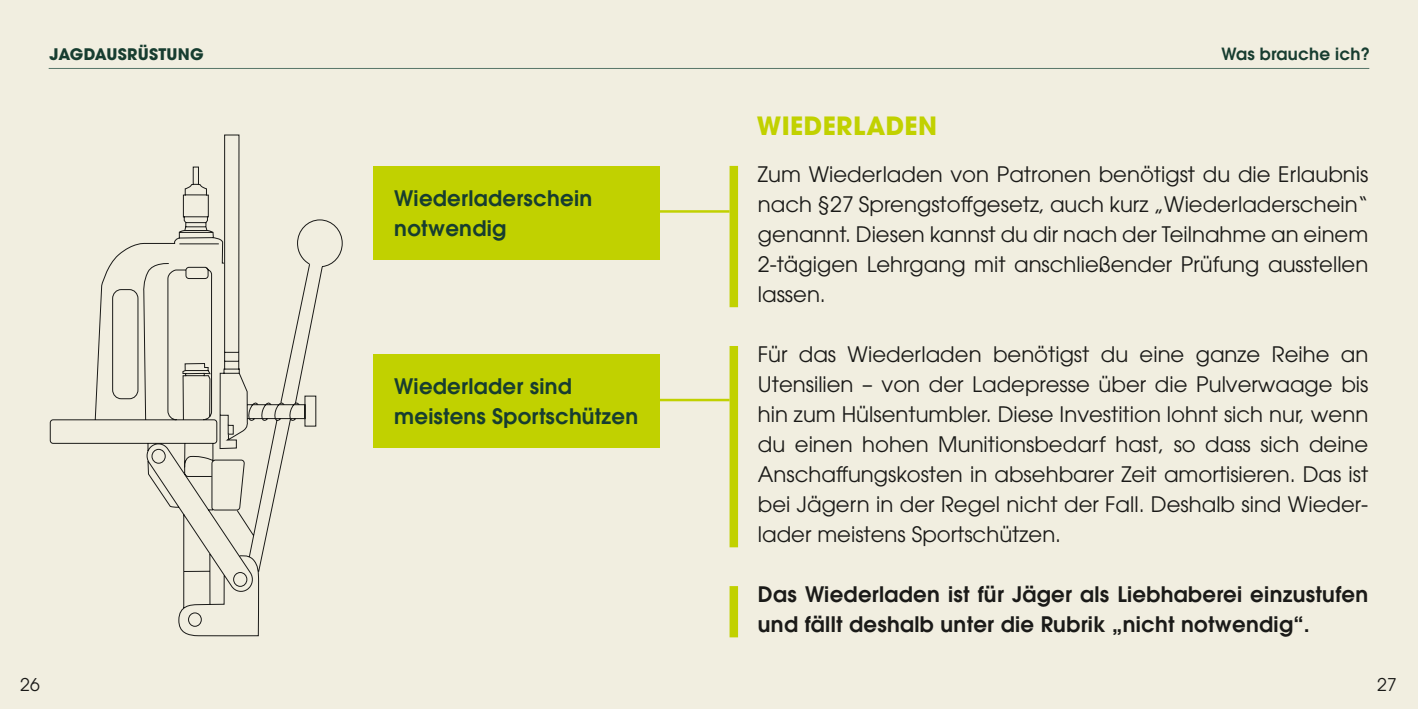
<style>
.page{position:relative;width:1418px;height:709px;background:#fff}
.page>*{position:absolute;margin:0;border:0;box-sizing:border-box;transform-origin:0 0}
.Unterkapitel_Headlin{font:700 25px "ITC Avant Gardefor FRA";letter-spacing:.015em;color:#c1d100}
.Fließtext_mit_Absatz{font:21.25px/30px "ITC Avant Gardefor FRA";color:#1a1a18;text-align:justify}
.Fließtext_mit_Absatz-2{font:600 21.25px/30px "ITC Avant Gardefor FRA";letter-spacing:.015em;color:#1a1a18}
.Textaushänger{font:600 21.25px/30px "ITC Avant Gardefor FRA";letter-spacing:.015em;color:#173d30}
.t1{font:17.5px "ITC Avant Gardefor FRA";color:#1a1a18}
.t2{font:600 16.75px "ITC Avant Gardefor FRA";letter-spacing:.015em;color:#173d30}
.t3{font:700 15.75px "ITC Avant Gardefor FRA";letter-spacing:.015em;color:#173d30}
</style>
<div class="page">
<div style="left:0;top:0;width:1417px;height:709px;background:#f1eee0"></div>
<hr style="left:49px;top:68px;width:1320px;height:1px;background:#577568">
<div style="left:373px;top:166px;width:286px;height:93px;background:#c1d100"></div>
<div style="left:373px;top:354px;width:286px;height:94px;background:#c1d100"></div>
<hr style="left:657px;top:210px;width:72px;height:3px;background:#c1d100">
<hr style="left:657px;top:399px;width:72px;height:2px;background:#c1d100">
<div style="left:729px;top:166px;width:9px;height:141px;background:#c1d100"></div>
<div style="left:729px;top:346px;width:9px;height:201px;background:#c1d100"></div>
<div style="left:729px;top:586px;width:9px;height:51px;background:#c1d100"></div>
<svg style="left:50px;top:134px;width:293px;height:502px"></svg>
<p class="t3" style="left:50px;top:44px;width:156px">JAGDAUSRÜSTUNG</p>
<p class="t2" style="left:1221px;top:43px;width:150px">Was brauche ich?</p>
<p class="Textaushänger" style="left:394px;top:182px;width:199px">Wiederladerschein notwendig</p>
<p class="Textaushänger" style="left:394px;top:371px;width:245px">Wiederlader sind meistens Sportschützen</p>
<p class="Unterkapitel_Headlin" style="left:756px;top:109px;width:182px">WIEDERLADEN</p>
<p class="Fließtext_mit_Absatz" style="left:758px;top:159px;width:612px">Zum Wiederladen von Patronen benötigst du die Erlaubnis nach §27 Sprengstoffgesetz, auch kurz „Wiederladerschein“ genannt. Diesen kannst du dir nach der Teilnahme an einem 2-tägigen Lehrgang mit anschließender Prüfung ausstellen lassen.</p>
<p class="Fließtext_mit_Absatz" style="left:758px;top:339px;width:612px">Für das Wiederladen benötigst du eine ganze Reihe an Utensilien – von der Ladepresse über die Pulverwaage bis hin zum Hülsentumbler. Diese Investition lohnt sich nur, wenn du einen hohen Munitionsbedarf hast, so dass sich deine Anschaffungskosten in absehbarer Zeit amortisieren. Das ist bei Jägern in der Regel nicht der Fall. Deshalb sind Wieder&shy;lader meistens Sportschützen.</p>
<p class="Fließtext_mit_Absatz-2" style="left:758px;top:578px;width:612px">Das Wiederladen ist für Jäger als Liebhaberei einzustufen und fällt deshalb unter die Rubrik „nicht notwendig“.</p>
<p class="t1" style="left:20px;top:673px;width:21px">26</p>
<p class="t1" style="left:1377px;top:673px;width:21px">27</p>
</div>
